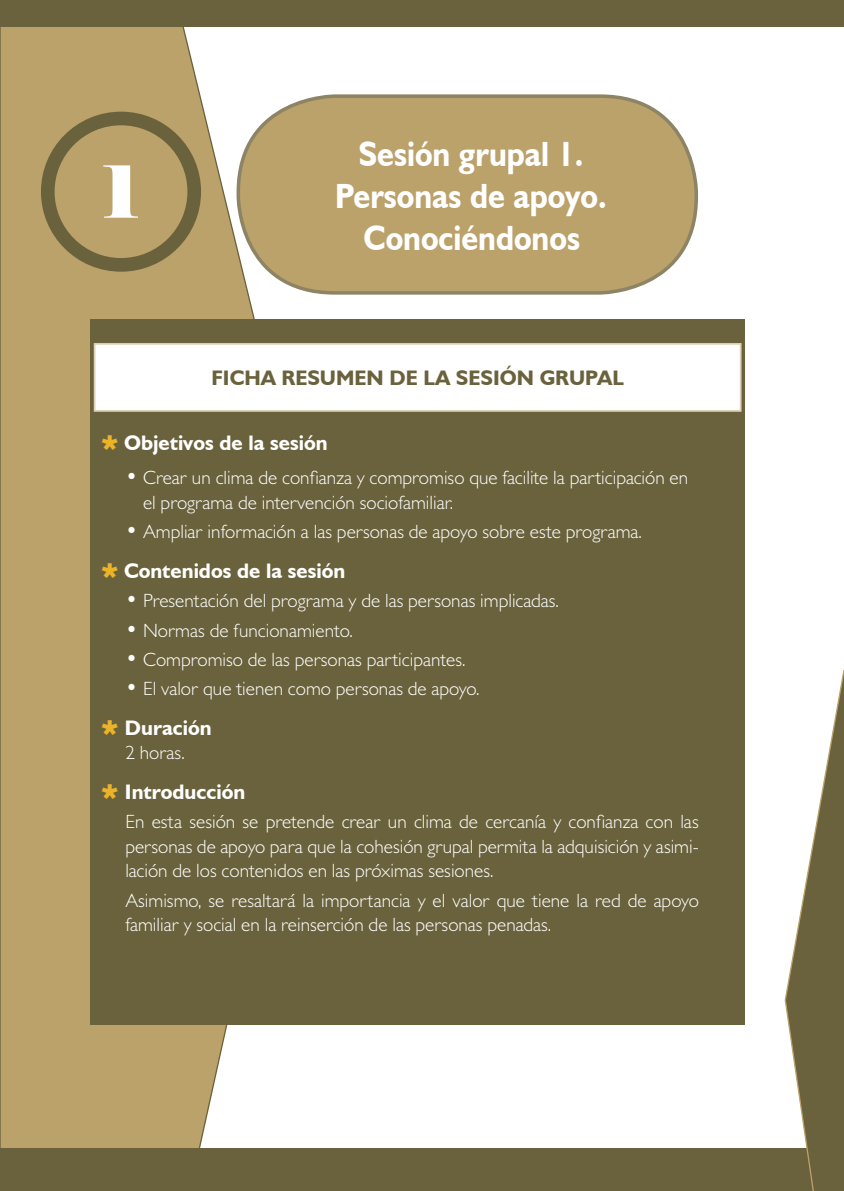
<style>
.page{position:relative;width:844px;height:1191px;background:#fff}
.page>*{position:absolute;margin:0;border:0;box-sizing:border-box;transform-origin:0 0}
.t1{font:71.75px "Elephant";color:#fff}
.t2{font:700 35px/42px "Humanist 521 BT";color:#fff;text-align:center;scale:.9 1}
.t3{font:700 21px "Humanist 521 BT";color:#fff}
.t4{font:700 21px "Humanist 521 BT";color:#6a623c}
.t5{font:300 19.25px/24.5px "Gill Sans MT Pro";color:#fff}
.s1{font-family:"Swiss 721 BT";font-weight:500;font-size:21px}
</style>
<div class="page">
<svg style="left:0;top:26px;width:323px;height:1122px"></svg>
<div style="left:0;top:1148px;width:843px;height:43px;background:#6a623c"></div>
<svg style="left:784px;top:672px;width:59px;height:519px"></svg>
<div style="left:41px;top:112px;width:160px;height:160px;background:#6a623c;border-radius:50%"></div>
<div style="left:55px;top:125px;width:132px;height:133px;background:#bba16a;border-radius:50%"></div>
<div style="left:0;top:0;width:843px;height:26px;background:#6a623c"></div>
<div style="left:238px;top:96px;width:458px;height:197px;background:#bba16a;border-radius:96px"></div>
<div style="left:236px;top:94px;width:461px;height:201px;border:4px solid #8d8365;border-radius:96px"></div>
<div style="left:91px;top:319px;width:653px;height:705px;background:#6a623c"></div>
<div style="left:95px;top:344px;width:645px;height:67px;background:#fff"></div>
<div style="left:94px;top:343px;width:647px;height:69px;border:2px solid #dfd2b9"></div>
<h1 class="t1" style="left:102px;top:147px;width:39px">1</h1>
<h2 class="t2" style="left:335px;top:132px;width:303px">Sesión grupal 1.<br>Personas de apoyo.<br>Conociéndonos</h2>
<h2 class="t4" style="left:211px;top:365px;width:413px">FICHA RESUMEN DE LA SESIÓN GRUPAL</h2>
<p class="t3" style="left:124px;top:429px;width:205px">Objetivos de la sesión</p>
<p class="t5" style="left:143px;top:465px;width:546px;text-indent:-18px"><span class="s1">•</span> Crear un clima de confianza y compromiso que facilite la participación en el programa de intervención sociofamiliar.</p>
<p class="t5" style="left:125px;top:519px;width:518px"><span class="s1">•</span> Ampliar información a las personas de apoyo sobre este programa.</p>
<p class="t3" style="left:124px;top:557px;width:223px">Contenidos de la sesión</p>
<p class="t5" style="left:125px;top:588px;width:435px"><span class="s1">•</span> Presentación del programa y de las personas implicadas.</p>
<p class="t5" style="left:125px;top:617px;width:229px"><span class="s1">•</span> Normas de funcionamiento.</p>
<p class="t5" style="left:125px;top:647px;width:341px"><span class="s1">•</span> Compromiso de las personas participantes.</p>
<p class="t5" style="left:125px;top:676px;width:355px"><span class="s1">•</span> El valor que tienen como personas de apoyo.</p>
<p class="t3" style="left:125px;top:714px;width:88px">Duración</p>
<p class="t5" style="left:125px;top:740px;width:61px">2 horas.</p>
<p class="t3" style="left:125px;top:778px;width:122px">Introducción</p>
<p class="t5" style="left:125px;top:809px;width:574px;text-align:justify">En esta sesión se pretende crear un clima de cercanía y confianza con las personas de apoyo para que la cohesión grupal permita la adquisición y asimi&shy;lación de los contenidos en las próximas sesiones.</p>
<p class="t5" style="left:125px;top:887px;width:575px">Asimismo, se resaltará la importancia y el valor que tiene la red de apoyo familiar y social en la reinserción de las personas penadas.</p>
</div>
